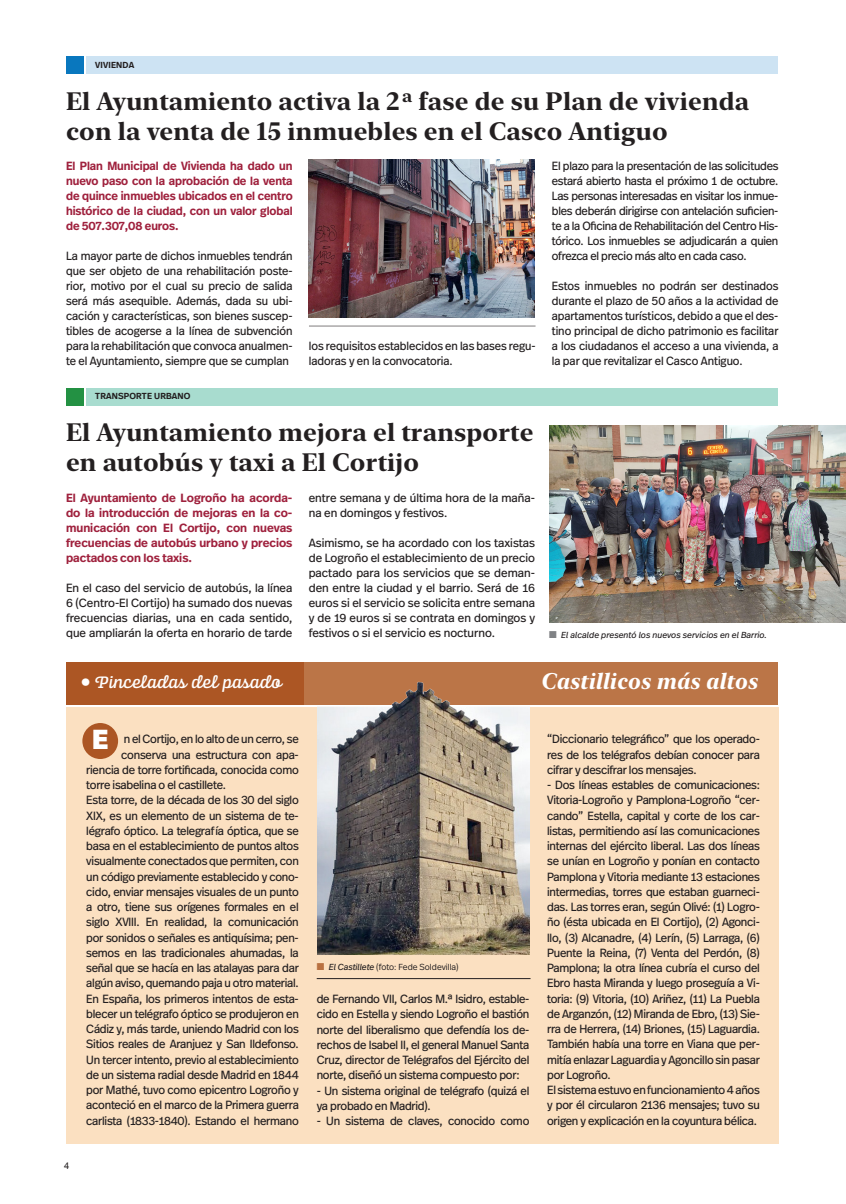
<style>
.page{position:relative;width:846px;height:1204px;background:#fff}
.page>*{position:absolute;margin:0;border:0;box-sizing:border-box;transform-origin:0 0}
.t1{font:900 27.5px "Real Head Pro";color:#fff}
.t2{font:700 25px/30px "New York Large";letter-spacing:.005em;color:#231f20}
.t3{font:italic 700 22.5px "New York Large";letter-spacing:.01em;color:#fff}
.t4{font:17.62px "Alianza Script 500";color:#fff}
.t5{font:11.88px/15.2px "Real Head Pro";letter-spacing:-.02em;color:#231f20;text-align:justify}
.t6{font:600 11.88px/15px "Real Head Pro";letter-spacing:-.005em;color:#9f213d;text-align:justify}
.t7{font:11.88px/15px "Real Head Pro";color:#231f20}
.t8{font:9.38px "Arial";color:#231f20}
.t9{font:italic 8.75px "Real Head Pro";letter-spacing:.01em;color:#231f20}
.t10{font:300 8.75px "Real Head Pro";color:#231f20}
.t11{font:600 8.75px "Real Head Pro";letter-spacing:.02em;color:#231f20}
.s1{color:#808285}
.s2{font-family:"Real Head Pro";font-size:37.5px}
.s3{color:#b97141}
.s4{font-weight:400;font-style:italic}
</style>
<div class="page">
<div style="left:87px;top:57px;width:691px;height:17px;background:#cde3f3"></div>
<div style="left:87px;top:388px;width:691px;height:17px;background:#a8dccf"></div>
<div style="left:66px;top:57px;width:17px;height:17px;background:#0977be"></div>
<div style="left:66px;top:388px;width:17px;height:17px;background:#239143"></div>
<div style="left:66px;top:707px;width:712px;height:436px;background:#fbe0c1"></div>
<div style="left:82px;top:723px;width:36px;height:36px;background:#ac5624;border-radius:50%"></div>
<div style="left:303px;top:662px;width:475px;height:42px;background:#bb7547"></div>
<div style="left:66px;top:662px;width:237px;height:42px;background:#ac5624"></div>
<hr style="left:317px;top:978px;width:213px;height:1px;background:#231f20">
<img style="left:549px;top:426px;width:297px;height:197px">
<img style="left:318px;top:681px;width:211px;height:273px">
<img style="left:308px;top:159px;width:227px;height:158px">
<hr style="left:309px;top:326px;width:226px;height:1px;background:#231f20">
<p class="t11" style="left:95px;top:58px;width:40px">VIVIENDA</p>
<p class="t2" style="left:66px;top:84px;width:685px">El Ayuntamiento activa la 2 <sup>a</sup> fase de su Plan de vivienda con la venta de 15 inmuebles en el Casco Antiguo</p>
<p class="t6" style="left:66px;top:158px;width:228px">El Plan Municipal de Vivienda ha dado un nuevo paso con la aprobación de la venta de quince inmuebles ubicados en el centro histórico de la ciudad, con un valor global de 507.307,08 euros.</p>
<p class="t5" style="left:66px;top:248px;width:228px">La mayor parte de dichos inmuebles tendrán que ser objeto de una rehabilitación poste&shy;rior, motivo por el cual su precio de salida será más asequible. Además, dada su ubi&shy;cación y características, son bienes suscep&shy;tibles de acogerse a la línea de subvención para la rehabilitación que convoca anualmen&shy;te el Ayuntamiento, siempre que se cumplan</p>
<p class="t11" style="left:95px;top:390px;width:97px">TRANSPORTE URBANO</p>
<p class="t5" style="left:309px;top:338px;width:228px">los requisitos establecidos en las bases regu&shy;ladoras y en la convocatoria.</p>
<p class="t2" style="left:66px;top:416px;width:469px">El Ayuntamiento mejora el transporte</p>
<p class="t2" style="left:66px;top:446px;width:354px">en autobús y taxi a El Cortijo</p>
<p class="t6" style="left:66px;top:490px;width:228px">El Ayuntamiento de Logroño ha acorda&shy;do la introducción de mejoras en la co&shy;municación con El Cortijo, con nuevas frecuencias de autobús urbano y precios pactados con los taxis.</p>
<p class="t5" style="left:66px;top:580px;width:228px">En el caso del servicio de autobús, la línea 6 (Centro-El Cortijo) ha sumado dos nuevas frecuencias diarias, una en cada sentido, que ampliarán la oferta en horario de tarde</p>
<p class="t7" style="left:309px;top:490px;width:228px">entre semana y de última hora de la maña&shy;na en domingos y festivos.</p>
<p class="t5" style="left:309px;top:535px;width:228px">Asimismo, se ha acordado con los taxistas de Logroño el establecimiento de un precio pactado para los servicios que se deman&shy;den entre la ciudad y el barrio. Será de 16 euros si el servicio se solicita entre semana y de 19 euros si se contrata en domingos y festivos o si el servicio es nocturno.</p>
<p class="t5" style="left:552px;top:158px;width:228px">El plazo para la presentación de las solicitudes estará abierto hasta el próximo 1 de octubre.<br>Las personas interesadas en visitar los inmue&shy;bles deberán dirigirse con antelación suficien&shy;te a la Oficina de Rehabilitación del Centro His&shy;tórico. Los inmuebles se adjudicarán a quien ofrezca el precio más alto en cada caso.</p>
<p class="t5" style="left:552px;top:278px;width:228px">Estos inmuebles no podrán ser destinados durante el plazo de 50 años a la actividad de apartamentos turísticos, debido a que el des&shy;tino principal de dicho patrimonio es facilitar a los ciudadanos el acceso a una vivienda, a la par que revitalizar el Casco Antiguo.</p>
<p class="t9" style="left:549px;top:628px;width:219px"><span class="s1">■</span> El alcalde presentó los nuevos servicios en el Barrio.</p>
<p class="t4" style="left:79px;top:672px;width:204px"><span class="s2">•</span> Pinceladas del pasado</p>
<p class="t3" style="left:540px;top:665px;width:219px">Castillicos más altos</p>
<p class="t1" style="left:92px;top:719px;width:18px">E</p>
<p class="t5" style="left:124px;top:731px;width:176px">n el Cortijo, en lo alto de un cerro, se</p>
<p class="t5" style="left:121px;top:746px;width:179px">conserva una estructura con apa-</p>
<p class="t5" style="left:86px;top:762px;width:214px">riencia de torre fortificada, conocida como</p>
<p class="t5" style="left:86px;top:777px;width:141px">torre isabelina o el castillete.</p>
<p class="t5" style="left:86px;top:792px;width:214px">Esta torre, de la década de los 30 del siglo XIX, es un elemento de un sistema de te&shy;légrafo óptico. La telegrafía óptica, que se basa en el establecimiento de puntos altos visualmente conectados que permiten, con un código previamente establecido y cono&shy;cido, enviar mensajes visuales de un punto a otro, tiene sus orígenes formales en el siglo XVIII. En realidad, la comunicación por sonidos o señales es antiquísima; pen&shy;semos en las tradicionales ahumadas, la señal que se hacía en las atalayas para dar algún aviso, quemando paja u otro material.</p>
<p class="t5" style="left:86px;top:990px;width:214px">En España, los primeros intentos de esta&shy;blecer un telégrafo óptico se produjeron en Cádiz y, más tarde, uniendo Madrid con los Sitios reales de Aranjuez y San Ildefonso.<br>Un tercer intento, previo al establecimiento de un sistema radial desde Madrid en 1844 por Mathé, tuvo como epicentro Logroño y aconteció en el marco de la Primera guerra carlista (1833-1840). Estando el hermano</p>
<p class="t5" style="left:317px;top:991px;width:214px">de Fernando VII, Carlos M.ª Isidro, estable&shy;cido en Estella y siendo Logroño el bastión norte del liberalismo que defendía los de&shy;rechos de Isabel II, el general Manuel Santa Cruz, director de Telégrafos del Ejército del norte, diseñó un sistema compuesto por:</p>
<p class="t2" style="left:66px;top:908px;width:390px">El Ayuntamiento realiza una nu</p>
<p class="t10" style="left:317px;top:960px;width:143px"><span class="s3">■</span> <span class="s4">El Castillete</span> (foto: Fede Soldevilla)</p>
<p class="t5" style="left:317px;top:1082px;width:214px">- Un sistema original de telégrafo (quizá el ya probado en Madrid).</p>
<p class="t5" style="left:317px;top:1113px;width:214px">- Un sistema de claves, conocido como</p>
<p class="t8" style="left:64px;top:1159px;width:7px">4</p>
<p class="t5" style="left:547px;top:731px;width:214px">“Diccionario telegráfico” que los operado&shy;res de los telégrafos debían conocer para cifrar y descifrar los mensajes.</p>
<p class="t5" style="left:547px;top:777px;width:214px">- Dos líneas estables de comunicaciones:<br>Vitoria-Logroño y Pamplona-Logroño “cer&shy;cando” Estella, capital y corte de los car&shy;listas, permitiendo así las comunicaciones internas del ejército liberal. Las dos líneas se unían en Logroño y ponían en contacto Pamplona y Vitoria mediante 13 estaciones intermedias, torres que estaban guarneci&shy;das. Las torres eran, según Olivé: (1) Logro&shy;ño (ésta ubicada en El Cortijo), (2) Agonci&shy;llo, (3) Alcanadre, (4) Lerín, (5) Larraga, (6)<br>Puente la Reina, (7) Venta del Perdón, (8)<br>Pamplona; la otra línea cubría el curso del Ebro hasta Miranda y luego proseguía a Vi&shy;toria: (9) Vitoria, (10) Ariñez, (11) La Puebla de Arganzón, (12) Miranda de Ebro, (13) Sie&shy;rra de Herrera, (14) Briones, (15) Laguardia.<br>También había una torre en Viana que per&shy;mitía enlazar Laguardia y Agoncillo sin pasar por Logroño.</p>
<p class="t5" style="left:547px;top:1082px;width:214px">El sistema estuvo en funcionamiento 4 años y por él circularon 2136 mensajes; tuvo su origen y explicación en la coyuntura bélica.</p>
</div>
